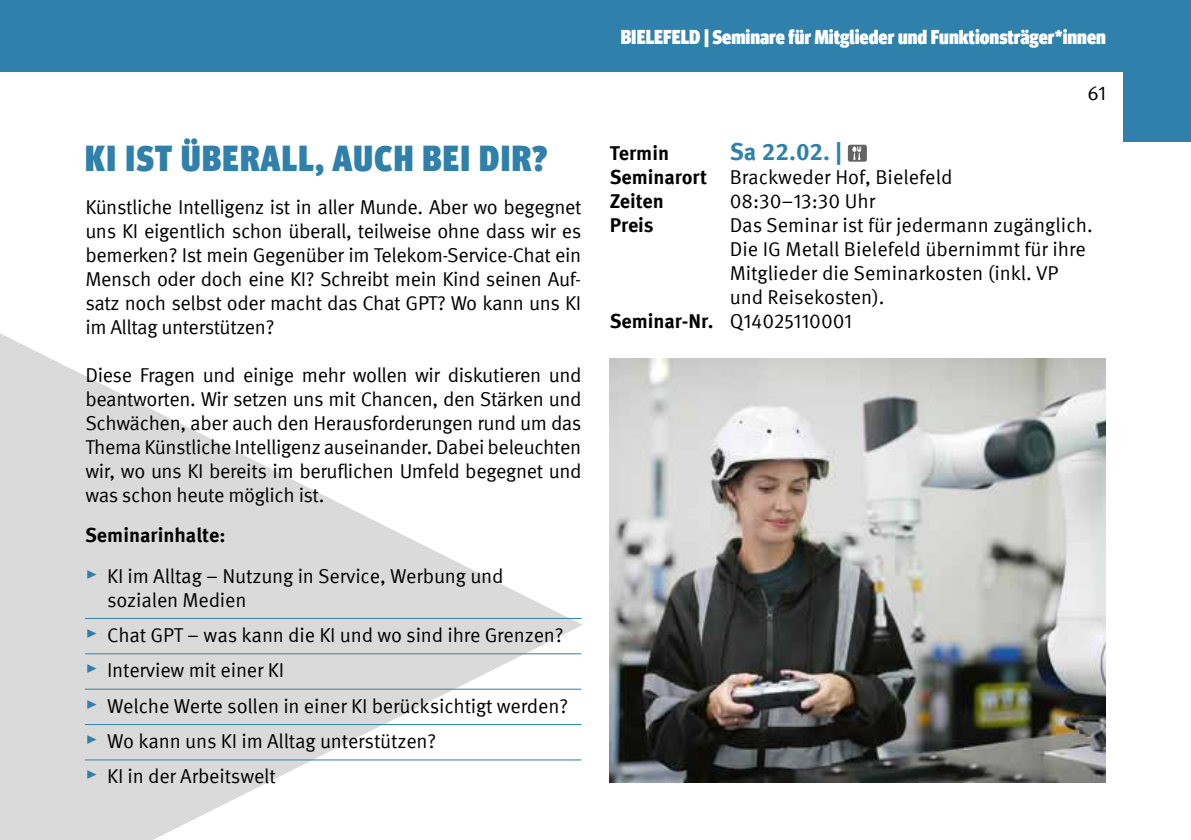
<style>
.page{position:relative;width:1191px;height:840px;background:#fff}
.page>*{position:absolute;margin:0;border:0;box-sizing:border-box;transform-origin:0 0}
.t1{font:900 condensed 36px "Meta Head IGM";letter-spacing:.04em;color:#2f80ab}
.t2{font:700 24px "Meta IGM";color:#2f80ab}
.t3{font:20px/24px "Meta IGM";letter-spacing:-.01em;color:#000}
.t4{font:900 condensed 20px "Meta Head IGM";color:#fff}
.t5{font:700 20px "Meta IGM";color:#000}
.s1{font-size:24px;color:#2f80ab}
.s2{font-weight:700}
</style>
<div class="page">
<div style="left:0;top:0;width:1191px;height:72px;background:#2f80ab"></div>
<div style="left:1123px;top:69px;width:68px;height:73px;background:#2f80ab"></div>
<svg style="left:0;top:333px;width:582px;height:506px;fill:#dadada"></svg>
<hr style="left:85px;top:617px;width:496px;height:1px;background:#2f80ab">
<hr style="left:85px;top:653px;width:496px;height:1px;background:#2f80ab">
<hr style="left:85px;top:688px;width:496px;height:1px;background:#2f80ab">
<hr style="left:85px;top:723px;width:496px;height:1px;background:#2f80ab">
<hr style="left:85px;top:759px;width:496px;height:1px;background:#2f80ab">
<div style="left:848px;top:145px;width:19px;height:16px;background:#646363;border-radius:2px"></div>
<svg style="left:852px;top:146px;width:9px;height:14px"></svg>
<img style="left:609px;top:358px;width:497px;height:423px">
<h1 class="t1" style="left:85px;top:129px;width:464px">KI IST ÜBERALL, AUCH BEI DIR?</h1>
<p class="t3" style="left:85px;top:194px;width:497px;text-align:justify">Künstliche Intelligenz ist in aller Munde. Aber wo begegnet uns KI eigentlich schon überall, teilweise ohne dass wir es bemerken? Ist mein Gegenüber im Telekom-Service-Chat ein Mensch oder doch eine KI? Schreibt mein Kind seinen Auf&shy;satz noch selbst oder macht das Chat GPT? Wo kann uns KI im Alltag unterstützen?</p>
<p class="t3" style="left:85px;top:362px;width:497px;text-align:justify">Diese Fragen und einige mehr wollen wir diskutieren und beantworten. Wir setzen uns mit Chancen, den Stärken und Schwächen, aber auch den Herausforderungen rund um das Thema Künstliche Intelligenz auseinander. Dabei beleuchten wir, wo uns KI bereits im beruflichen Umfeld begegnet und was schon heute möglich ist.</p>
<p class="t5" style="left:85px;top:518px;width:142px">Seminarinhalte:</p>
<p class="t3" style="left:107px;top:562px;width:398px;text-indent:-22px"><span class="s1">▸</span> KI im Alltag – Nutzung in Service, Werbung und sozialen Medien</p>
<p class="t3" style="left:85px;top:615px;width:484px;line-height:35.4px"><span class="s1">▸</span> Chat GPT – was kann die KI und wo sind ihre Grenzen? <span class="s1">▸</span> Interview mit einer KI<br><span class="s1">▸</span> Welche Werte sollen in einer KI berücksichtigt werden? <span class="s1">▸</span> Wo kann uns KI im Alltag unterstützen?<br><span class="s1">▸</span> KI in der Arbeitswelt</p>
<p class="t4" style="left:621px;top:21px;width:486px">BIELEFELD | Seminare für Mitglieder und Funktionsträger*innen</p>
<p class="t5" style="left:609px;top:137px;width:61px">Termin</p>
<p class="t2" style="left:729px;top:133px;width:114px">Sa 22.02. |</p>
<p class="t3" style="left:609px;top:164px;width:344px"><span class="s2">Seminarort</span> Brackweder Hof, Bielefeld<br><span class="s2">Zeiten</span></p>
<p class="t3" style="left:729px;top:188px;width:147px">08:30–13:30 Uhr</p>
<p class="t3" style="left:1087px;top:80px;width:20px">61</p>
<p class="t5" style="left:609px;top:209px;width:45px">Preis</p>
<p class="t3" style="left:729px;top:212px;width:364px">Das Seminar ist für jedermann zugänglich.</p>
<p class="t3" style="left:729px;top:236px;width:358px">Die IG Metall Bielefeld übernimmt für ihre</p>
<p class="t3" style="left:729px;top:260px;width:330px">Mitglieder die Seminarkosten (inkl. VP</p>
<p class="t3" style="left:729px;top:284px;width:156px">und Reisekosten).</p>
<p class="t3" style="left:609px;top:308px;width:244px"><span class="s2">Seminar-Nr.</span> Q14025110001</p>
</div>
